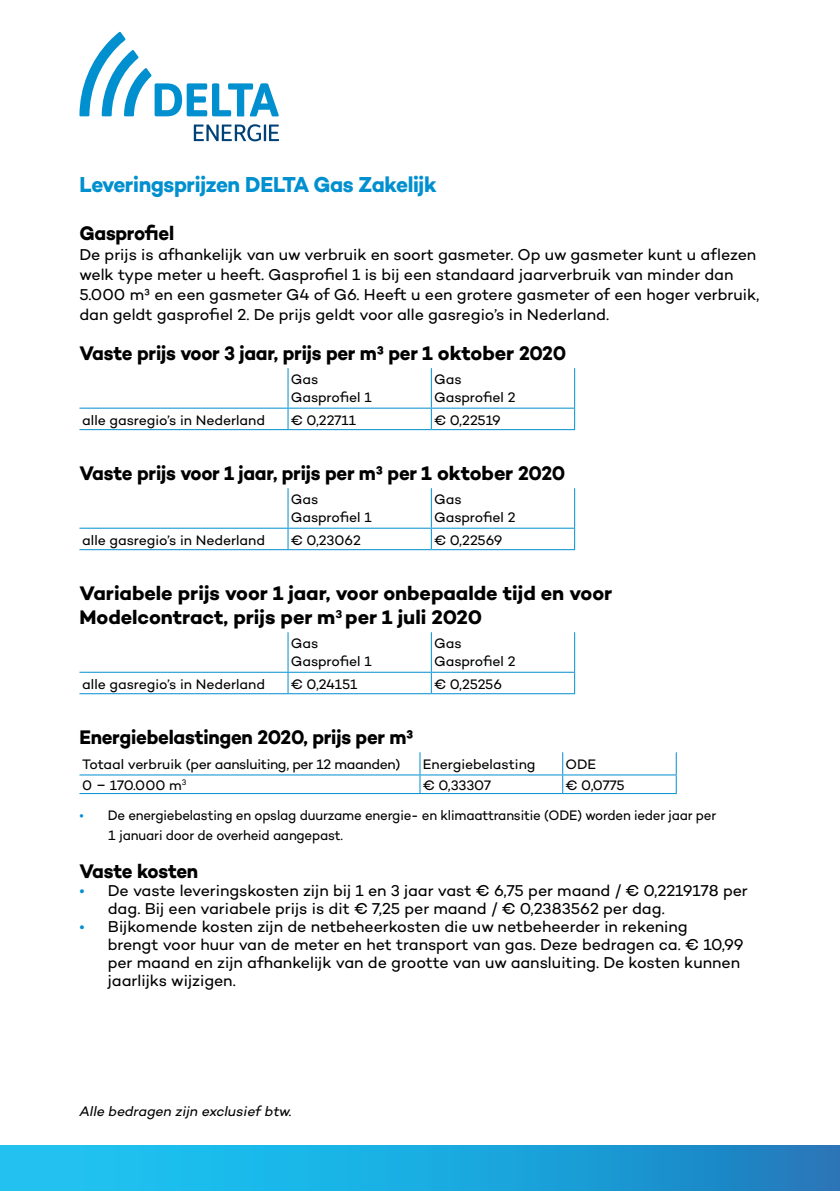
<style>
.page{position:relative;width:840px;height:1191px;background:#fff}
.page>*{position:absolute;margin:0;border:0;box-sizing:border-box;transform-origin:0 0}
.t1{font:700 22px "Campton";letter-spacing:-.015em;color:#008fcf;scale:.95 1}
.t2{font:700 20px "Campton";letter-spacing:-.01em;color:#000;scale:.94 1}
.t3{font:700 20px/24px "Campton";letter-spacing:-.01em;color:#000}
.t4{font:16px/18px "Campton";letter-spacing:-.005em;color:#000}
.t5{font:14px/18px "Campton";letter-spacing:-.01em;color:#000}
.t6{font:14px/20px "Campton";letter-spacing:-.01em;color:#000;scale:.95 1}
.t7{font:italic 14px "Campton";color:#000}
.s1{color:#008fcf}
</style>
<div class="page">
<svg style="left:79px;top:32px;width:199px;height:85px"></svg>
<svg style="left:194px;top:124px;width:85px;height:17px"></svg>
<hr style="left:287px;top:368px;width:1px;height:40px;background:#008fcf">
<hr style="left:430px;top:368px;width:1px;height:40px;background:#008fcf">
<hr style="left:574px;top:368px;width:1px;height:40px;background:#008fcf">
<hr style="left:79px;top:408px;width:209px;height:1px;background:#008fcf">
<hr style="left:79px;top:429px;width:209px;height:1px;background:#008fcf">
<svg style="left:287px;top:409px;width:1px;height:20px"></svg>
<hr style="left:288px;top:408px;width:143px;height:1px;background:#008fcf">
<hr style="left:288px;top:429px;width:143px;height:1px;background:#008fcf">
<svg style="left:430px;top:409px;width:1px;height:20px"></svg>
<hr style="left:431px;top:408px;width:144px;height:1px;background:#008fcf">
<hr style="left:431px;top:429px;width:144px;height:1px;background:#008fcf">
<svg style="left:574px;top:409px;width:1px;height:20px"></svg>
<hr style="left:287px;top:488px;width:1px;height:40px;background:#008fcf">
<hr style="left:430px;top:488px;width:1px;height:40px;background:#008fcf">
<hr style="left:574px;top:488px;width:1px;height:40px;background:#008fcf">
<hr style="left:79px;top:528px;width:209px;height:1px;background:#008fcf">
<hr style="left:79px;top:549px;width:209px;height:1px;background:#008fcf">
<svg style="left:287px;top:529px;width:1px;height:20px"></svg>
<hr style="left:288px;top:528px;width:143px;height:1px;background:#008fcf">
<hr style="left:288px;top:549px;width:143px;height:1px;background:#008fcf">
<svg style="left:430px;top:529px;width:1px;height:20px"></svg>
<hr style="left:431px;top:528px;width:144px;height:1px;background:#008fcf">
<hr style="left:431px;top:549px;width:144px;height:1px;background:#008fcf">
<svg style="left:574px;top:529px;width:1px;height:20px"></svg>
<hr style="left:287px;top:632px;width:1px;height:40px;background:#008fcf">
<hr style="left:430px;top:632px;width:1px;height:40px;background:#008fcf">
<hr style="left:574px;top:632px;width:1px;height:40px;background:#008fcf">
<hr style="left:79px;top:672px;width:209px;height:1px;background:#008fcf">
<hr style="left:79px;top:693px;width:209px;height:1px;background:#008fcf">
<svg style="left:287px;top:673px;width:1px;height:20px"></svg>
<hr style="left:288px;top:672px;width:143px;height:1px;background:#008fcf">
<hr style="left:288px;top:693px;width:143px;height:1px;background:#008fcf">
<svg style="left:430px;top:673px;width:1px;height:20px"></svg>
<hr style="left:431px;top:672px;width:144px;height:1px;background:#008fcf">
<hr style="left:431px;top:693px;width:144px;height:1px;background:#008fcf">
<svg style="left:574px;top:673px;width:1px;height:20px"></svg>
<svg style="left:675px;top:752px;width:1px;height:41px"></svg>
<hr style="left:79px;top:774px;width:341px;height:1px;background:#008fcf">
<hr style="left:79px;top:793px;width:341px;height:1px;background:#008fcf">
<svg style="left:419px;top:752px;width:1px;height:41px"></svg>
<hr style="left:420px;top:774px;width:142px;height:1px;background:#008fcf">
<hr style="left:420px;top:793px;width:142px;height:1px;background:#008fcf">
<svg style="left:562px;top:752px;width:1px;height:41px"></svg>
<hr style="left:562px;top:774px;width:114px;height:1px;background:#008fcf">
<hr style="left:562px;top:793px;width:114px;height:1px;background:#008fcf">
<div style="left:0;top:1145px;width:839px;height:46px;background:linear-gradient(to right,#1ccef9,#1d81c1)"></div>
<h1 class="t1" style="left:79px;top:170px;width:377px">Leveringsprijzen DELTA Gas Zakelijk</h1>
<p class="t2" style="left:79px;top:220px;width:102px">Gasprofiel</p>
<p class="t4" style="left:79px;top:244px;width:681px;line-height:20px">De prijs is afhankelijk van uw verbruik en soort gasmeter. Op uw gasmeter kunt u aflezen welk type meter u heeft. Gasprofiel 1 is bij een standaard jaarverbruik van minder dan 5.000 m³ en een gasmeter G4 of G6. Heeft u een grotere gasmeter of een hoger verbruik, dan geldt gasprofiel 2. De prijs geldt voor alle gasregio’s in Nederland.</p>
<p class="t2" style="left:79px;top:340px;width:519px">Vaste prijs voor 3 jaar, prijs per m³ per 1 oktober 2020</p>
<p class="t5" style="left:291px;top:370px;width:82px">Gas<br>Gasprofiel 1</p>
<p class="t5" style="left:434px;top:370px;width:83px">Gas<br>Gasprofiel 2</p>
<p class="t5" style="left:82px;top:410px;width:184px">alle gasregio’s in Nederland</p>
<p class="t5" style="left:291px;top:410px;width:66px">€ 0,22711</p>
<p class="t5" style="left:434px;top:410px;width:68px">€ 0,22519</p>
<p class="t2" style="left:79px;top:460px;width:518px">Vaste prijs voor 1 jaar, prijs per m³ per 1 oktober 2020</p>
<p class="t5" style="left:291px;top:490px;width:82px">Gas<br>Gasprofiel 1</p>
<p class="t5" style="left:434px;top:490px;width:83px">Gas<br>Gasprofiel 2</p>
<p class="t5" style="left:82px;top:530px;width:184px">alle gasregio’s in Nederland</p>
<p class="t5" style="left:291px;top:530px;width:71px">€ 0,23062</p>
<p class="t5" style="left:434px;top:530px;width:70px">€ 0,22569</p>
<p class="t3" style="left:79px;top:581px;width:534px">Variabele prijs voor 1 jaar, voor onbepaalde tijd en voor<br>Modelcontract, prijs per m<sup>3</sup> per 1 juli 2020</p>
<p class="t5" style="left:291px;top:634px;width:82px">Gas<br>Gasprofiel 1</p>
<p class="t5" style="left:434px;top:634px;width:83px">Gas<br>Gasprofiel 2</p>
<p class="t5" style="left:82px;top:674px;width:184px">alle gasregio’s in Nederland</p>
<p class="t5" style="left:291px;top:674px;width:68px">€ 0,24151</p>
<p class="t5" style="left:434px;top:674px;width:69px">€ 0,25256</p>
<p class="t2" style="left:79px;top:724px;width:357px">Energiebelastingen 2020, prijs per m³</p>
<p class="t5" style="left:82px;top:755px;width:319px">Totaal verbruik (per aansluiting, per 12 maanden)</p>
<p class="t5" style="left:422px;top:755px;width:114px">Energiebelasting</p>
<p class="t5" style="left:565px;top:755px;width:32px">ODE</p>
<p class="t5" style="left:82px;top:776px;width:106px">0 – 170.000 m<sup>3</sup></p>
<p class="t5" style="left:422px;top:775px;width:70px">€ 0,33307</p>
<p class="t5" style="left:565px;top:775px;width:61px">€ 0,0775</p>
<p class="t6" style="left:108px;top:805px;width:641px;text-indent:-28px"><span class="s1">•</span> De energiebelasting en opslag duurzame energie- en klimaattransitie (ODE) worden ieder jaar per<br>1 januari door de overheid aangepast.</p>
<p class="t2" style="left:79px;top:858px;width:128px">Vaste kosten</p>
<p class="t4" style="left:108px;top:881px;width:641px;text-indent:-28px"><span class="s1">•</span> De vaste leveringskosten zijn bij 1 en 3 jaar vast € 6,75 per maand / € 0,2219178 per dag. Bij een variabele prijs is dit € 7,25 per maand / € 0,2383562 per dag.</p>
<p class="t4" style="left:108px;top:917px;width:637px;text-indent:-28px"><span class="s1">•</span> Bijkomende kosten zijn de netbeheerkosten die uw netbeheerder in rekening<br>brengt voor huur van de meter en het transport van gas. Deze bedragen ca. € 10,99 per maand en zijn afhankelijk van de grootte van uw aansluiting. De kosten kunnen jaarlijks wijzigen.</p>
<p class="t7" style="left:79px;top:1102px;width:214px">Alle bedragen zijn exclusief btw.</p>
</div>
